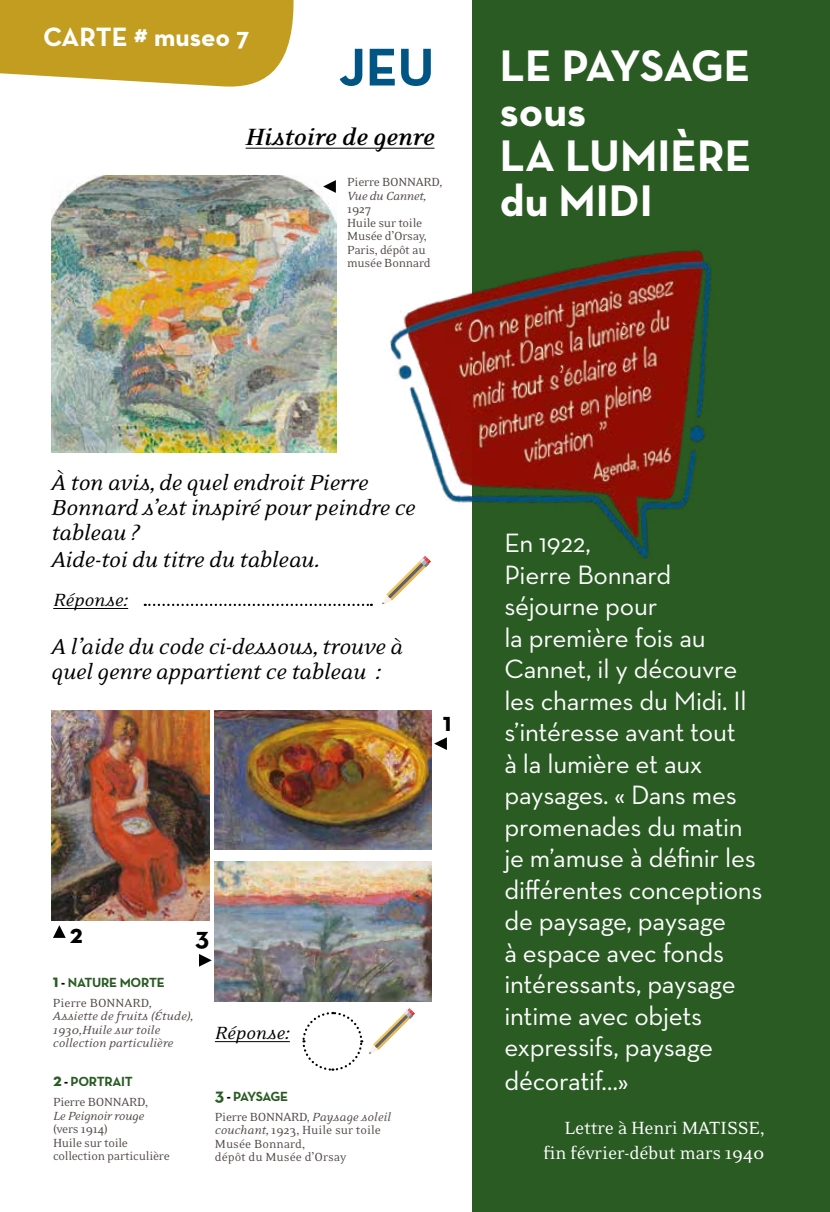
<style>
.page{position:relative;width:830px;height:1212px;background:#fff}
.page>*{position:absolute;margin:0;border:0;box-sizing:border-box;transform-origin:0 0}
.t1{font:700 54px "Neutraface Text";color:#005584}
.t2{font:700 45px/45px "Neutraface Text";color:#fff}
.t3{font:27px/31.7px "Neutraface Text";letter-spacing:-.01em;color:#fff}
.t4{font:italic 700 27px "Eidetic Neo OT";color:#000}
.t5{font:700 27px "Neutraface Text";color:#fff}
.t6{font:700 27px "Neutraface Text";color:#000}
.t7{font:italic 24.75px/24.8px "Eidetic Neo OT";letter-spacing:-.01em;color:#000}
.t8{font:20.25px/24.8px "Eidetic Neo OT";letter-spacing:-.01em;color:#fff;text-align:right}
.t9{font:italic 20.25px "Eidetic Neo OT";color:#000}
.t10{font:13.5px/13.5px "Eidetic Neo OT";letter-spacing:-.02em;color:#524b48}
.t11{font:italic 13.5px/13.5px "Eidetic Neo OT";color:#524b48}
.t12{font:700 13.5px "Neutraface Text";letter-spacing:-.02em;color:#295b23}
.t13{font:italic 13.5px "Eidetic Neo OT";letter-spacing:-.02em;color:#524b48}
.t14{font:700 13.5px "Neutraface Text";letter-spacing:-.06em;color:#295b23}
.s1{font-style:italic}
.s2{font-size:18px}
.s3{color:#000}
.s4{font-style:normal}
</style>
<div class="page">
<div style="left:472px;top:0;width:357px;height:1212px;background:#295b23"></div>
<img style="left:51px;top:175px;width:279px;height:278px">
<hr style="left:245px;top:148px;width:189px;height:1px;background:#000">
<img style="left:330px;top:147px;width:381px;height:459px">
<img style="left:51px;top:710px;width:158px;height:210px">
<img style="left:215px;top:710px;width:216px;height:140px">
<img style="left:215px;top:862px;width:216px;height:139px">
<svg style="left:0;top:0;width:294px;height:87px;background:#c8a634"></svg>
<svg style="left:302px;top:1008px;width:113px;height:63px"></svg>
<hr style="left:215px;top:1041px;width:75px;height:1px;background:#000">
<svg style="left:323px;top:180px;width:13px;height:13px"></svg>
<svg style="left:53px;top:925px;width:13px;height:13px"></svg>
<svg style="left:199px;top:954px;width:13px;height:13px"></svg>
<svg style="left:434px;top:737px;width:12px;height:13px"></svg>
<svg style="left:381px;top:556px;width:50px;height:48px"></svg>
<svg style="left:145px;top:604px;width:227px;height:2px"></svg>
<hr style="left:53px;top:608px;width:75px;height:1px;background:#000">
<p class="t5" style="left:43px;top:19px;width:208px">CARTE # museo 7</p>
<h1 class="t1" style="left:339px;top:32px;width:97px">JEU</h1>
<p class="t4" style="left:245px;top:122px;width:190px">Histoire de genre</p>
<p class="t10" style="left:347px;top:175px;width:97px">Pierre BONNARD<span class="s1">,<br>Vue du Cannet,</span></p>
<p class="t10" style="left:347px;top:202px;width:85px">1927<br>Huile sur toile<br>Musée d’Orsay,<br>Paris, dépôt au musée Bonnard</p>
<h2 class="t2" style="left:499px;top:43px;width:253px">LE PAYSAGE sous<br>LA LUMIÈRE du MIDI</h2>
<p class="t7" style="left:51px;top:471px;width:365px">À ton avis, de quel endroit Pierre<br>Bonnard s’est inspiré pour peindre ce tableau ?</p>
<p class="t7" style="left:51px;top:547px;width:270px">Aide-toi du titre du tableau.</p>
<p class="t9" style="left:53px;top:589px;width:76px">Réponse:</p>
<p class="t7" style="left:51px;top:635px;width:353px">A l’aide du code ci-dessous, trouve à quel genre appartient ce tableau :</p>
<p class="t6" style="left:442px;top:705px;width:10px">1</p>
<p class="t6" style="left:70px;top:916px;width:14px">2</p>
<p class="t6" style="left:195px;top:920px;width:16px">3</p>
<p class="t12" style="left:53px;top:973px;width:113px"><span class="s2">1</span> <span class="s3">-</span> NATURE MORTE</p>
<p class="t11" style="left:53px;top:996px;width:142px"><span class="s4">Pierre BONNARD</span>,<br>Assiette de fruits (Étude),<br>1930,Huile sur toile collection particulière</p>
<p class="t12" style="left:53px;top:1073px;width:81px"><span class="s2">2</span> <span class="s3">-</span> PORTRAIT</p>
<p class="t10" style="left:53px;top:1095px;width:96px">Pierre BONNARD,</p>
<p class="t13" style="left:53px;top:1108px;width:92px">Le Peignoir rouge</p>
<p class="t10" style="left:53px;top:1122px;width:118px">(vers 1914)<br>Huile sur toile collection particulière</p>
<p class="t9" style="left:215px;top:1022px;width:76px">Réponse:</p>
<p class="t14" style="left:215px;top:1087px;width:75px"><span class="s2">3</span> <span class="s3">-</span> PAYSAGE</p>
<p class="t10" style="left:215px;top:1110px;width:177px">Pierre BONNARD, <span class="s1">Paysage soleil couchant,</span> 1923, Huile sur toile<br>Musée Bonnard,<br>dépôt du Musée d’Orsay</p>
<p class="t3" style="left:504px;top:527px;width:260px">En 1922,<br>Pierre Bonnard séjourne pour<br>la première fois au<br>Cannet, il y découvre les charmes du Midi. Il s’intéresse avant tout<br>à la lumière et aux paysages. « Dans mes promenades du matin je m’amuse à définir les différentes conceptions de paysage, paysage<br>à espace avec fonds intéressants, paysage intime avec objets expressifs, paysage décoratif…»</p>
<p class="t8" style="left:543px;top:1116px;width:223px">Lettre à Henri MATISSE, fin février-début mars 1940</p>
</div>
